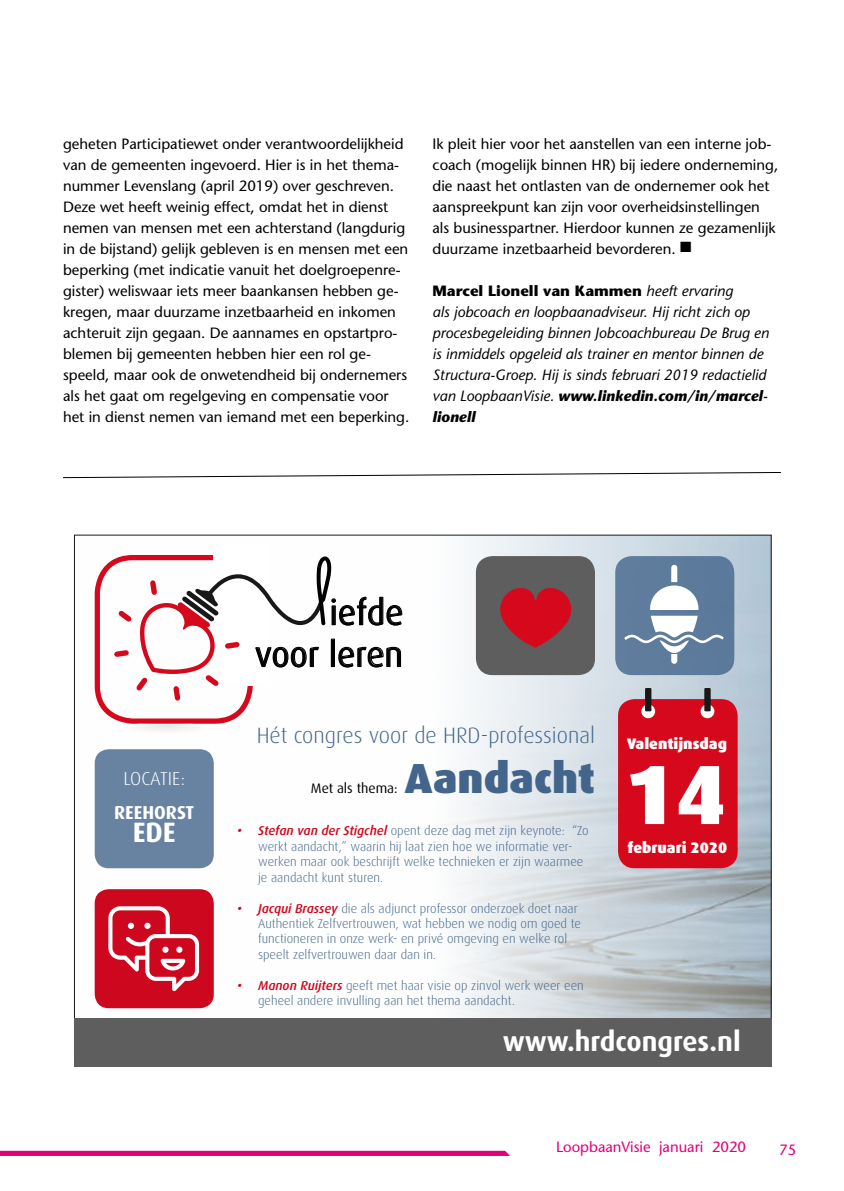
<style>
.page{position:relative;width:844px;height:1191px;background:#fff}
.page>*{position:absolute;margin:0;border:0;box-sizing:border-box;transform-origin:0 0}
.t1{font:900 84.17px "Dax";color:#fff}
.t2{font:900 42.18px "Dax";color:#43658b}
.t3{font:34.82px/41.8px "Dax";color:#000;text-align:right}
.t4{font:700 28px "Dax";color:#fff}
.t5{font:700 27.47px "Dax";color:#fff}
.t6{font:300 22.22px "Dax";color:#43658b}
.t7{font:300 18.72px "Dax";color:#fff}
.t8{font:700 18.72px "Dax";color:#fff}
.t9{font:900 15.22px "Dax";color:#fff}
.t10{font:14.88px/21px "Stone Sans";color:#000}
.t11{font:italic 14.88px/21px "Stone Sans";color:#000}
.t12{font:14.88px "Stone Sans";color:#e2007a}
.t13{font:13.83px "Dax";color:#000}
.t14{font:300 12.95px/15.4px "Dax";color:#43658b}
.s1{font-weight:700;font-style:normal}
.s2{font-weight:700}
.s3{font-weight:500;font-style:italic;color:#cd071e}
</style>
<div class="page">
<svg style="left:0;top:1150px;width:510px;height:6px;background:#e5248c"></svg>
<img style="left:94px;top:537px;width:675px;height:481px">
<div style="left:213px;top:545px;width:56px;height:141px;background:#fff"></div>
<svg style="left:95px;top:555px;width:308px;height:178px"></svg>
<div style="left:615px;top:556px;width:119px;height:119px;background:#5d7b9c;border-radius:17px"></div>
<div style="left:95px;top:749px;width:119px;height:119px;background:#6883a2;border-radius:14px"></div>
<div style="left:95px;top:889px;width:119px;height:119px;background:#cd071e;border-radius:14px"></div>
<div style="left:618px;top:699px;width:119px;height:169px;background:#d5081c;border-radius:17px"></div>
<div style="left:476px;top:556px;width:119px;height:119px;background:#5e5e5e;border-radius:17px"></div>
<svg style="left:108px;top:906px;width:91px;height:85px"></svg>
<svg style="left:641px;top:704px;width:14px;height:14px"></svg>
<svg style="left:700px;top:704px;width:14px;height:14px"></svg>
<div style="left:645px;top:688px;width:6px;height:23px;background:#181818"></div>
<div style="left:704px;top:688px;width:6px;height:23px;background:#181818"></div>
<svg style="left:650px;top:565px;width:48px;height:45px"></svg>
<svg style="left:624px;top:616px;width:99px;height:48px"></svg>
<svg style="left:500px;top:588px;width:72px;height:59px"></svg>
<div style="left:74px;top:1018px;width:697px;height:48px;background:#5e5e5e"></div>
<svg style="left:63px;top:472px;width:718px;height:6px"></svg>
<p class="t10" style="left:63px;top:133px;width:348px">geheten Participatiewet onder verantwoordelijkheid van de gemeenten ingevoerd. Hier is in het thema&shy;nummer Levenslang (april 2019) over geschreven.<br>Deze wet heeft weinig effect, omdat het in dienst nemen van mensen met een achterstand (langdurig in de bijstand) gelijk gebleven is en mensen met een beperking (met indicatie vanuit het doelgroepenre&shy;gister) weliswaar iets meer baankansen hebben ge&shy;kregen, maar duurzame inzetbaarheid en inkomen achteruit zijn gegaan. De aannames en opstartpro&shy;blemen bij gemeenten hebben hier een rol ge&shy;speeld, maar ook de onwetendheid bij ondernemers als het gaat om regelgeving en compensatie voor het in dienst nemen van iemand met een beperking.</p>
<p class="t10" style="left:432px;top:133px;width:347px">Ik pleit hier voor het aanstellen van een interne job&shy;coach (mogelijk binnen HR) bij iedere onderneming, die naast het ontlasten van de ondernemer ook het aanspreekpunt kan zijn voor overheidsinstellingen als businesspartner. Hierdoor kunnen ze gezamenlijk duurzame inzetbaarheid bevorderen. ■</p>
<p class="t11" style="left:432px;top:280px;width:338px"><span class="s1">Marcel Lionell van Kammen</span> heeft ervaring<br>als jobcoach en loopbaanadviseur. Hij richt zich op procesbegeleiding binnen Jobcoachbureau De Brug en is inmiddels opgeleid als trainer en mentor binnen de Structura-Groep. Hij is sinds februari 2019 redactielid van LoopbaanVisie. <span class="s2">www.linkedin.com/in/marcel&shy;lionell</span></p>
<p class="t7" style="left:123px;top:768px;width:63px">LOCATIE:</p>
<p class="t8" style="left:114px;top:802px;width:82px">REEHORST</p>
<h3 class="t4" style="left:133px;top:817px;width:45px">EDE</h3>
<h3 class="t3" style="left:255px;top:592px;width:150px">iefde<br>voor leren</h3>
<h3 class="t6" style="left:257px;top:723px;width:340px">Hét congres voor de HRD-professional</h3>
<p class="t13" style="left:311px;top:780px;width:88px">Met als thema:</p>
<h2 class="t2" style="left:405px;top:754px;width:191px">Aandacht</h2>
<p class="t14" style="left:258px;top:823px;width:332px;text-indent:-21px"><span class="s3">• Stefan van der Stigchel</span> opent deze dag met zijn keynote: “Zo werkt aandacht,” waarin hij laat zien hoe we informatie ver&shy;werken maar ook beschrijft welke technieken er zijn waarmee je aandacht kunt sturen.</p>
<p class="t14" style="left:258px;top:900px;width:324px;text-indent:-21px"><span class="s3">• Jacqui Brassey</span> die als adjunct professor onderzoek doet naar Authentiek Zelfvertrouwen, wat hebben we nodig om goed te functioneren in onze werk- en privé omgeving en welke rol speelt zelfvertrouwen daar dan in.</p>
<p class="t14" style="left:258px;top:977px;width:327px;text-indent:-21px"><span class="s3">• Manon Ruijters</span> geeft met haar visie op zinvol werk weer een geheel andere invulling aan het thema aandacht.</p>
<p class="t9" style="left:627px;top:735px;width:101px">Valentijnsdag</p>
<h1 class="t1" style="left:624px;top:746px;width:103px">14</h1>
<p class="t9" style="left:627px;top:839px;width:101px">februari 2020</p>
<h3 class="t5" style="left:502px;top:1025px;width:239px">www.hrdcongres.nl</h3>
<p class="t12" style="left:556px;top:1137px;width:192px">LoopbaanVisie januari 2020</p>
<p class="t12" style="left:779px;top:1141px;width:19px">75</p>
</div>
